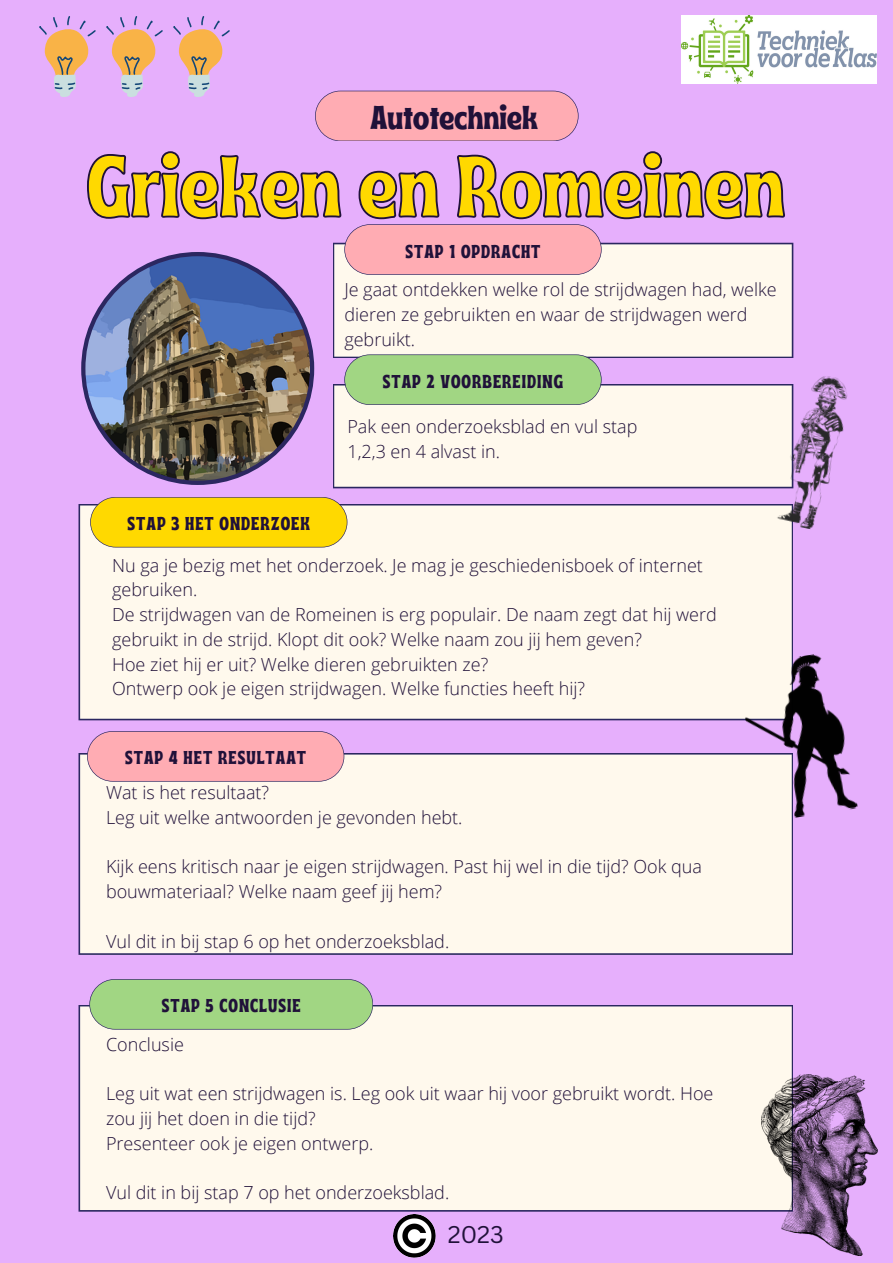
<style>
.page{position:relative;width:893px;height:1263px;background:#e6affc}
.page>*{position:absolute;margin:0;border:0;box-sizing:border-box;transform-origin:0 0}
.t1{font:86.18px "Ayr Tropika Island Int";color:#ffd900}
.t2{font:33.08px "Ayr Tropika Island Int";color:#201139}
.t3{font:23.55px "Canva Sans";color:#201139}
.t4{font:18.6px "Ayr Tropika Island Int";letter-spacing:.055em;color:#201139}
.t5{font:300 18px/24.8px "Open Sans";color:#201139}
</style>
<div class="page">
<div style="left:333px;top:243px;width:460px;height:115px;background:#fff9ed"></div>
<div style="left:333px;top:384px;width:429px;height:104px;background:#fff9ed"></div>
<div style="left:78px;top:1005px;width:715px;height:206px;background:#fff9ed"></div>
<div style="left:78px;top:753px;width:715px;height:202px;background:#fff9ed"></div>
<div style="left:78px;top:504px;width:715px;height:216px;background:#fff9ed"></div>
<svg style="left:90px;top:497px;width:257px;height:50px;background:#fad50c"></svg>
<svg style="left:344px;top:224px;width:257px;height:51px;background:#f8aab3"></svg>
<svg style="left:344px;top:354px;width:257px;height:51px;background:#a1d187"></svg>
<svg style="left:87px;top:731px;width:257px;height:51px;background:#f8aab3"></svg>
<svg style="left:89px;top:979px;width:284px;height:50px;background:#a2d287"></svg>
<svg style="left:81px;top:252px;width:233px;height:233px"></svg>
<svg style="left:315px;top:91px;width:263px;height:50px;background:#f9a9b4"></svg>
<svg style="left:39px;top:16px;width:57px;height:81px"></svg>
<img style="left:681px;top:16px;width:196px;height:67px">
<img style="left:393px;top:1214px;width:43px;height:43px">
<img style="left:761px;top:1075px;width:116px;height:180px">
<img style="left:762px;top:376px;width:86px;height:158px">
<img style="left:737px;top:651px;width:121px;height:172px">
<svg style="left:87px;top:151px;width:698px;height:69px"></svg>
<svg style="left:106px;top:16px;width:57px;height:81px"></svg>
<svg style="left:173px;top:16px;width:57px;height:81px"></svg>
<p class="t2" style="left:370px;top:86px;width:169px">Autotechniek</p>
<p class="t1" style="left:87px;top:104px;width:700px">Grieken en Romeinen</p>
<p class="t4" style="left:405px;top:233px;width:137px">STAP 1 OPDRACHT</p>
<p class="t5" style="left:344px;top:277px;width:434px">Je gaat ontdekken welke rol de strijdwagen had, welke dieren ze gebruikten en waar de strijdwagen werd gebruikt.</p>
<p class="t4" style="left:383px;top:364px;width:182px">STAP 2 VOORBEREIDING</p>
<p class="t4" style="left:128px;top:506px;width:184px">STAP 3 HET ONDERZOEK</p>
<p class="t5" style="left:347px;top:414px;width:291px">Pak een onderzoeksblad en vul stap<br>1,2,3 en 4 alvast in.</p>
<p class="t5" style="left:112px;top:552px;width:592px">Nu ga je bezig met het onderzoek. Je mag je geschiedenisboek of internet gebruiken.</p>
<p class="t5" style="left:112px;top:602px;width:606px">De strijdwagen van de Romeinen is erg populair. De naam zegt dat hij werd gebruikt in de strijd. Klopt dit ook? Welke naam zou jij hem geven?</p>
<p class="t5" style="left:112px;top:651px;width:378px">Hoe ziet hij er uit? Welke dieren gebruikten ze?</p>
<p class="t5" style="left:112px;top:676px;width:474px">Ontwerp ook je eigen strijdwagen. Welke functies heeft hij?</p>
<p class="t4" style="left:125px;top:740px;width:182px">STAP 4 HET RESULTAAT</p>
<p class="t5" style="left:106px;top:780px;width:165px">Wat is het resultaat?</p>
<p class="t5" style="left:106px;top:804px;width:358px">Leg uit welke antwoorden je gevonden hebt.</p>
<p class="t5" style="left:106px;top:854px;width:597px">Kijk eens kritisch naar je eigen strijdwagen. Past hij wel in die tijd? Ook qua bouwmateriaal? Welke naam geef jij hem?</p>
<p class="t5" style="left:106px;top:928px;width:345px">Vul dit in bij stap 6 op het onderzoeksblad.</p>
<p class="t4" style="left:162px;top:988px;width:140px">STAP 5 CONCLUSIE</p>
<p class="t5" style="left:106px;top:1031px;width:79px">Conclusie</p>
<p class="t5" style="left:106px;top:1081px;width:609px">Leg uit wat een strijdwagen is. Leg ook uit waar hij voor gebruikt wordt. Hoe zou jij het doen in die tijd?</p>
<p class="t5" style="left:106px;top:1130px;width:269px">Presenteer ook je eigen ontwerp.</p>
<p class="t5" style="left:106px;top:1180px;width:345px">Vul dit in bij stap 7 op het onderzoeksblad.</p>
<p class="t3" style="left:448px;top:1217px;width:57px">2023</p>
</div>
